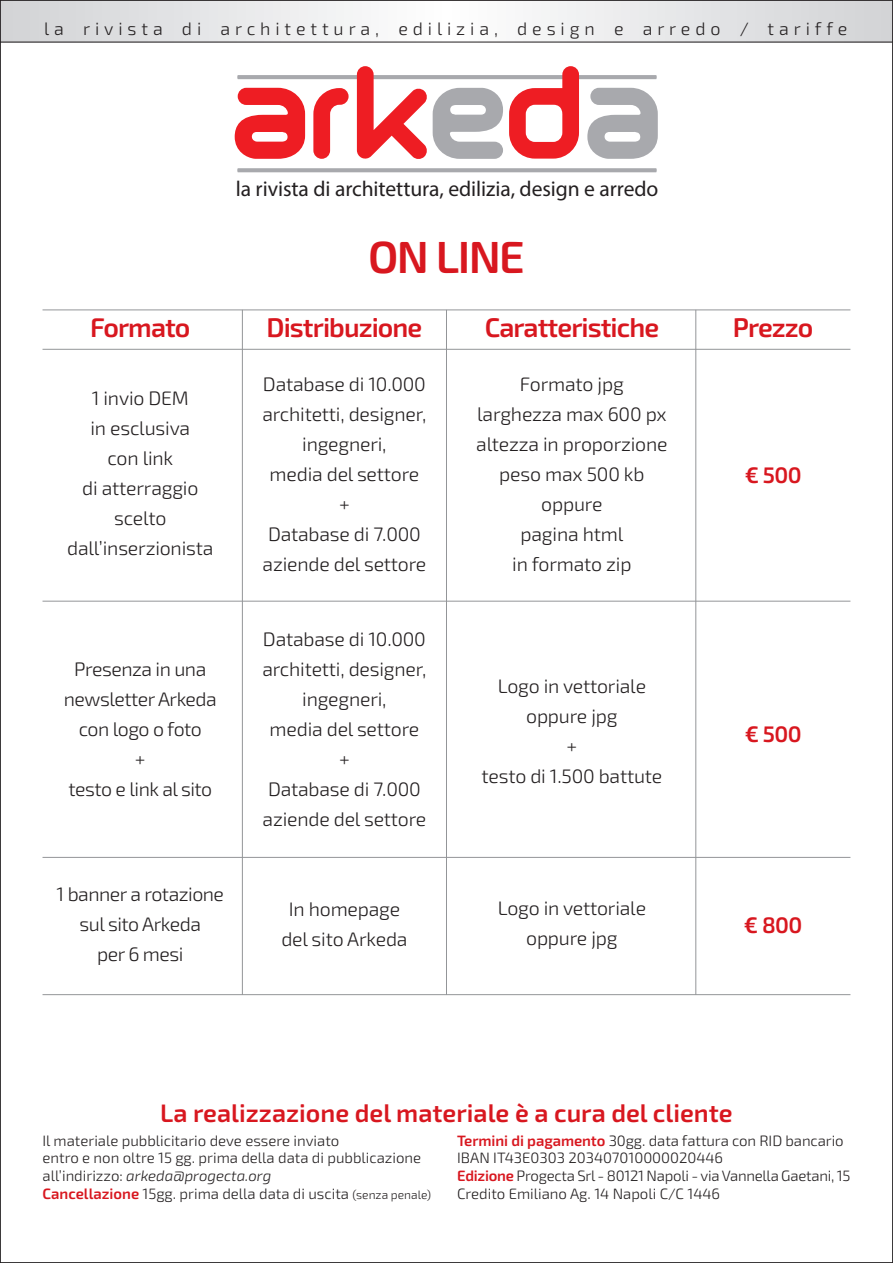
<style>
.page{position:relative;width:893px;height:1263px;background:#fff}
.page>*{position:absolute;margin:0;border:0;box-sizing:border-box;transform-origin:0 0}
.t1{font:600 45px "Exo 2";letter-spacing:-.035em;color:#d8171f}
.t2{font:600 27px "Exo 2";letter-spacing:-.035em;color:#d8171f}
.t3{font:600 25.2px "Exo 2";color:#d8171f}
.t4{font:600 22.5px "Exo 2";letter-spacing:-.025em;color:#d8171f}
.t5{font:21.6px "Myriad Pro";letter-spacing:-.005em;color:#231f20}
.t6{font:300 19.5px/30px "Exo 2";letter-spacing:-.01em;color:#231f20;text-align:center}
.t7{font:300 17.85px "Exo 2";letter-spacing:.275em;color:#231f20}
.t8{font:300 15px/17.5px "Exo 2";color:#231f20}
.s1{font-style:italic}
.s2{font-weight:600;color:#d8171f}
.s3{font-size:12px}
</style>
<div class="page">
<hr style="left:0;top:42px;width:892px;height:1px;background:#231f20">
<svg style="left:237px;top:168px;width:420px;height:4px;background:#acadb1"></svg>
<svg style="left:235px;top:66px;width:423px;height:93px"></svg>
<hr style="left:43px;top:349px;width:807px;height:1px;background:#939598">
<hr style="left:43px;top:309px;width:807px;height:1px;background:#939598">
<hr style="left:242px;top:310px;width:1px;height:685px;background:#939598">
<hr style="left:446px;top:310px;width:1px;height:685px;background:#939598">
<hr style="left:695px;top:310px;width:1px;height:685px;background:#939598">
<hr style="left:43px;top:601px;width:807px;height:1px;background:#939598">
<hr style="left:43px;top:857px;width:807px;height:1px;background:#939598">
<hr style="left:43px;top:994px;width:807px;height:1px;background:#939598">
<p class="t7" style="left:44px;top:18px;width:805px">la rivista di architettura, edilizia, design e arredo / tariffe</p>
<p class="t5" style="left:236px;top:180px;width:424px">la rivista di architettura, edilizia, design e arredo</p>
<h2 class="t2" style="left:90px;top:312px;width:102px">Formato</h2>
<p class="t6" style="left:67px;top:383px;width:148px">1 invio DEM<br>in esclusiva<br>con link<br>di atterraggio scelto dall’inserzionista</p>
<p class="t6" style="left:64px;top:654px;width:154px">Presenza in una newsletter Arkeda con logo o foto<br>+<br>testo e link al sito</p>
<p class="t6" style="left:57px;top:879px;width:169px">1 banner a rotazione sul sito Arkeda<br>per 6 mesi</p>
<h1 class="t1" style="left:368px;top:231px;width:158px">ON LINE</h1>
<h2 class="t2" style="left:267px;top:312px;width:157px">Distribuzione</h2>
<p class="t6" style="left:262px;top:369px;width:166px">Database di 10.000 architetti, designer, ingegneri,<br>media del settore +<br>Database di 7.000 aziende del settore</p>
<p class="t6" style="left:262px;top:624px;width:166px">Database di 10.000 architetti, designer, ingegneri,<br>media del settore +<br>Database di 7.000 aziende del settore</p>
<p class="t6" style="left:281px;top:894px;width:128px">In homepage del sito Arkeda</p>
<h2 class="t2" style="left:485px;top:312px;width:176px">Caratteristiche</h2>
<p class="t6" style="left:476px;top:369px;width:193px">Formato jpg larghezza max 600 px altezza in proporzione peso max 500 kb oppure<br>pagina html<br>in formato zip</p>
<p class="t6" style="left:481px;top:671px;width:182px">Logo in vettoriale oppure jpg<br>+<br>testo di 1.500 battute</p>
<p class="t6" style="left:498px;top:894px;width:150px">Logo in vettoriale oppure jpg</p>
<h2 class="t2" style="left:733px;top:312px;width:82px">prezzo</h2>
<p class="t4" style="left:745px;top:462px;width:59px">€ 500</p>
<p class="t4" style="left:745px;top:721px;width:59px">€ 500</p>
<p class="t4" style="left:744px;top:912px;width:60px">€ 800</p>
<p class="t3" style="left:160px;top:1098px;width:574px">La realizzazione del materiale è a cura del cliente</p>
<p class="t8" style="left:43px;top:1132px;width:390px">Il materiale pubblicitario deve essere inviato<br>entro e non oltre 15 gg. prima della data di pubblicazione all’indirizzo: <span class="s1">arkeda@progecta.org<br></span><span class="s2">Cancellazione</span> 15gg. prima della data di uscita <span class="s3">(senza penale)</span></p>
<p class="t8" style="left:457px;top:1132px;width:395px"><span class="s2">Termini di pagamento</span> 30gg. data fattura con RID bancario IBAN IT43E0303 203407010000020446<br><span class="s2">Edizione</span> Progecta Srl - 80121 Napoli - via Vannella Gaetani, 15<br>Credito Emiliano Ag. 14 Napoli C/C 1446</p>
</div>
